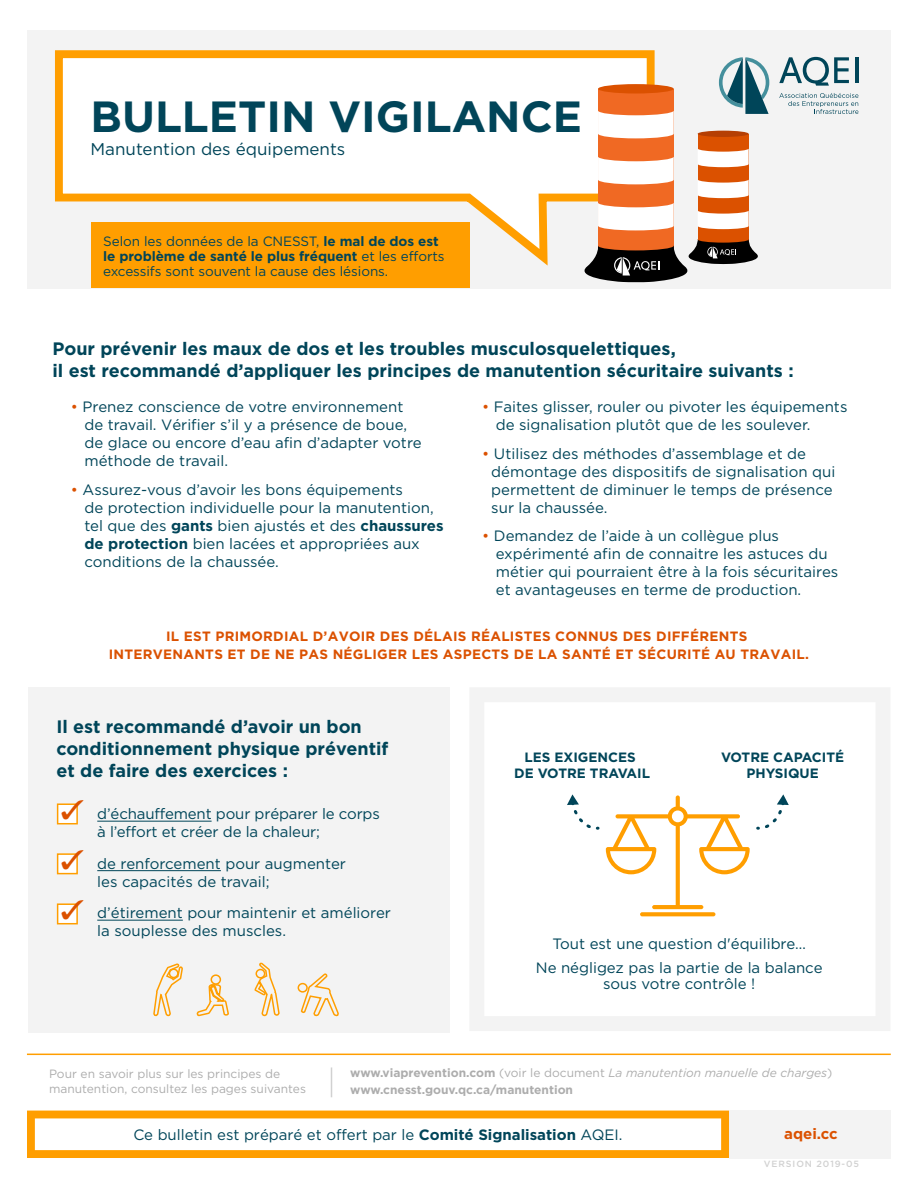
<style>
.page{position:relative;width:918px;height:1188px;background:#fff}
.page>*{position:absolute;margin:0;border:0;box-sizing:border-box;transform-origin:0 0}
.t1{font:700 43.65px "Gotham";color:#014559}
.t2{font:26.85px/49.9px "Zapf Dingbats ITC";color:#db5100;text-align:justify;scale:1.19 1}
.t3{font:700 18px/21.6px "Gotham";color:#004559}
.t4{font:16.95px "Gotham";color:#014559}
.t5{font:15px/18px "Gotham";color:#004559}
.t6{font:15px/24px "Gotham";color:#014559;text-align:center}
.t7{font:700 15px "Gotham";color:#db5100}
.t8{font:700 13.5px/18px "Gotham";letter-spacing:.02em;color:#db5100;text-align:center}
.t9{font:13.5px/15px "Gotham";letter-spacing:-.005em;color:#004559}
.t10{font:700 13.5px/16.2px "Gotham";color:#004559;text-align:center}
.t11{font:700 12px/17px "Gotham";color:#adadad}
.t12{font:12px/14.4px "Gotham";color:#adadad}
.t13{font:500 9px "Gotham";letter-spacing:.1em;color:#d1d1d1}
.s1{font-weight:700}
.s2{color:#db5100}
.s3{font-weight:400}
.s4{font-weight:400;font-style:italic}
</style>
<div class="page">
<div style="left:27px;top:30px;width:864px;height:258px;background:#f3f3f3"></div>
<svg style="left:55px;top:50px;width:603px;height:216px"></svg>
<div style="left:598px;top:89px;width:76px;height:173px;background:#f06923"></div>
<div style="left:598px;top:84px;width:76px;height:10px;background:#db5100;border-radius:50%"></div>
<svg style="left:598px;top:111px;width:76px;height:27px"></svg>
<svg style="left:598px;top:157px;width:76px;height:27px"></svg>
<svg style="left:598px;top:203px;width:76px;height:27px"></svg>
<div style="left:698px;top:134px;width:51px;height:116px;background:#db5100"></div>
<div style="left:698px;top:131px;width:51px;height:6px;background:#b53f04;border-radius:50%"></div>
<svg style="left:698px;top:148px;width:51px;height:19px"></svg>
<svg style="left:698px;top:179px;width:51px;height:19px"></svg>
<svg style="left:698px;top:210px;width:51px;height:19px"></svg>
<hr style="left:855px;top:57px;width:3px;height:26px;background:#004559">
<svg style="left:779px;top:57px;width:70px;height:29px"></svg>
<svg style="left:719px;top:57px;width:50px;height:57px"></svg>
<svg style="left:779px;top:93px;width:79px;height:21px"></svg>
<div style="left:91px;top:222px;width:379px;height:66px;background:#ff9e00"></div>
<div style="left:729px;top:1111px;width:162px;height:47px;background:#f3f3f3"></div>
<svg style="left:27px;top:1111px;width:702px;height:47px"></svg>
<div style="left:28px;top:687px;width:422px;height:345px;background:#f3f3f3"></div>
<svg style="left:470px;top:688px;width:420px;height:343px"></svg>
<hr style="left:27px;top:1054px;width:864px;height:1px;background:#ff9e00">
<hr style="left:331px;top:1067px;width:1px;height:30px;background:#d1d1d1">
<svg style="left:574px;top:239px;width:184px;height:43px"></svg>
<div style="left:57px;top:803px;width:21px;height:21px;background:#fff;border:2px solid #ff9e00"></div>
<div style="left:57px;top:853px;width:21px;height:21px;background:#fff;border:2px solid #ff9e00"></div>
<div style="left:57px;top:903px;width:21px;height:21px;background:#fff;border:2px solid #ff9e00"></div>
<hr style="left:97px;top:821px;width:115px;height:1px;background:#004559">
<hr style="left:97px;top:870px;width:124px;height:1px;background:#004559">
<hr style="left:97px;top:920px;width:86px;height:1px;background:#004559">
<svg style="left:640px;top:912px;width:75px;height:4px"></svg>
<svg style="left:567px;top:794px;width:222px;height:115px"></svg>
<svg style="left:254px;top:962px;width:26px;height:55px"></svg>
<svg style="left:154px;top:963px;width:29px;height:54px"></svg>
<div style="left:298px;top:983px;width:10px;height:10px;border:2px solid #ff9e00;border-radius:50%"></div>
<svg style="left:301px;top:973px;width:38px;height:44px"></svg>
<div style="left:211px;top:974px;width:10px;height:11px;border:2px solid #ff9e00;border-radius:50%"></div>
<svg style="left:196px;top:978px;width:33px;height:39px"></svg>
<h1 class="t1" style="left:91px;top:91px;width:493px">BULLETIN VIGILANCE</h1>
<p class="t4" style="left:91px;top:140px;width:256px">Manutention des équipements</p>
<p class="t9" style="left:103px;top:233px;width:343px">Selon les données de la CNESST, <span class="s1">le mal de dos est le problème de santé le plus fréquent</span> et les efforts excessifs sont souvent la cause des lésions.</p>
<p class="t3" style="left:52px;top:337px;width:743px">Pour prévenir les maux de dos et les troubles musculosquelettiques,<br>il est recommandé d’appliquer les principes de manutention sécuritaire suivants :</p>
<p class="t5" style="left:84px;top:398px;width:339px;text-indent:-14px"><span class="s2">•</span> Prenez conscience de votre environnement de travail. Vérifier s’il y a présence de boue, de glace ou encore d’eau afin d’adapter votre méthode de travail.</p>
<p class="t5" style="left:84px;top:480px;width:361px;text-indent:-14px"><span class="s2">•</span> Assurez-vous d’avoir les bons équipements<br>de protection individuelle pour la manutention, tel que des <span class="s1">gants</span> bien ajustés et des <span class="s1">chaussures de protection</span> bien lacées et appropriées aux conditions de la chaussée.</p>
<p class="t5" style="left:496px;top:398px;width:353px;text-indent:-14px"><span class="s2">•</span> Faites glisser, rouler ou pivoter les équipements de signalisation plutôt que de les soulever.</p>
<p class="t5" style="left:491px;top:444px;width:346px;text-indent:-9px"><span class="s2">•</span> Utilisez des méthodes d’assemblage et de démontage des dispositifs de signalisation qui permettent de diminuer le temps de présence sur la chaussée.</p>
<p class="t5" style="left:496px;top:527px;width:344px;text-indent:-14px"><span class="s2">•</span> Demandez de l’aide à un collègue plus expérimenté afin de connaitre les astuces du métier qui pourraient être à la fois sécuritaires et avantageuses en terme de production.</p>
<p class="t8" style="left:109px;top:627px;width:702px">IL EST PRIMORDIAL D’AVOIR DES DÉLAIS RÉALISTES CONNUS DES DIFFÉRENTS<br>INTERVENANTS ET DE NE PAS NÉGLIGER LES ASPECTS DE LA SANTÉ ET SÉCURITÉ AU TRAVAIL.</p>
<p class="t3" style="left:56px;top:716px;width:334px">Il est recommandé d’avoir un bon conditionnement physique préventif et de faire des exercices :</p>
<h2 class="t2" style="left:61px;top:785px;width:22px">✓ ✓ ✓</h2>
<p class="t5" style="left:97px;top:805px;width:284px">d’échauffement pour préparer le corps à l’effort et créer de la chaleur;</p>
<p class="t5" style="left:97px;top:854px;width:250px">de renforcement pour augmenter les capacités de travail;</p>
<p class="t5" style="left:97px;top:904px;width:295px">d’étirement pour maintenir et améliorer la souplesse des muscles.</p>
<p class="t10" style="left:514px;top:749px;width:137px">LES EXIGENCES<br>DE VOTRE TRAVAIL</p>
<p class="t10" style="left:721px;top:749px;width:125px">VOTRE CAPACITÉ<br>PHYSIQUE</p>
<p class="t6" style="left:536px;top:931px;width:288px">Tout est une question d'équilibre…<br>Ne négligez pas la partie de la balance</p>
<p class="t6" style="left:603px;top:972px;width:154px">sous votre contrôle !</p>
<p class="t12" style="left:49px;top:1067px;width:258px">Pour en savoir plus sur les principes de manutention, consultez les pages suivantes</p>
<p class="t11" style="left:350px;top:1064px;width:484px">www.viaprevention.com <span class="s3">(voir le document</span> <span class="s4">La manutention manuelle de charges</span><span class="s3">) </span>www.cnesst.gouv.qc.ca/manutention</p>
<p class="t6" style="left:133px;top:1122px;width:491px">Ce bulletin est préparé et offert par le <span class="s1">Comité Signalisation</span> AQEI.</p>
<p class="t7" style="left:784px;top:1125px;width:55px">aqei.cc</p>
<p class="t13" style="left:764px;top:1159px;width:97px">VERSION 2019-05</p>
</div>
